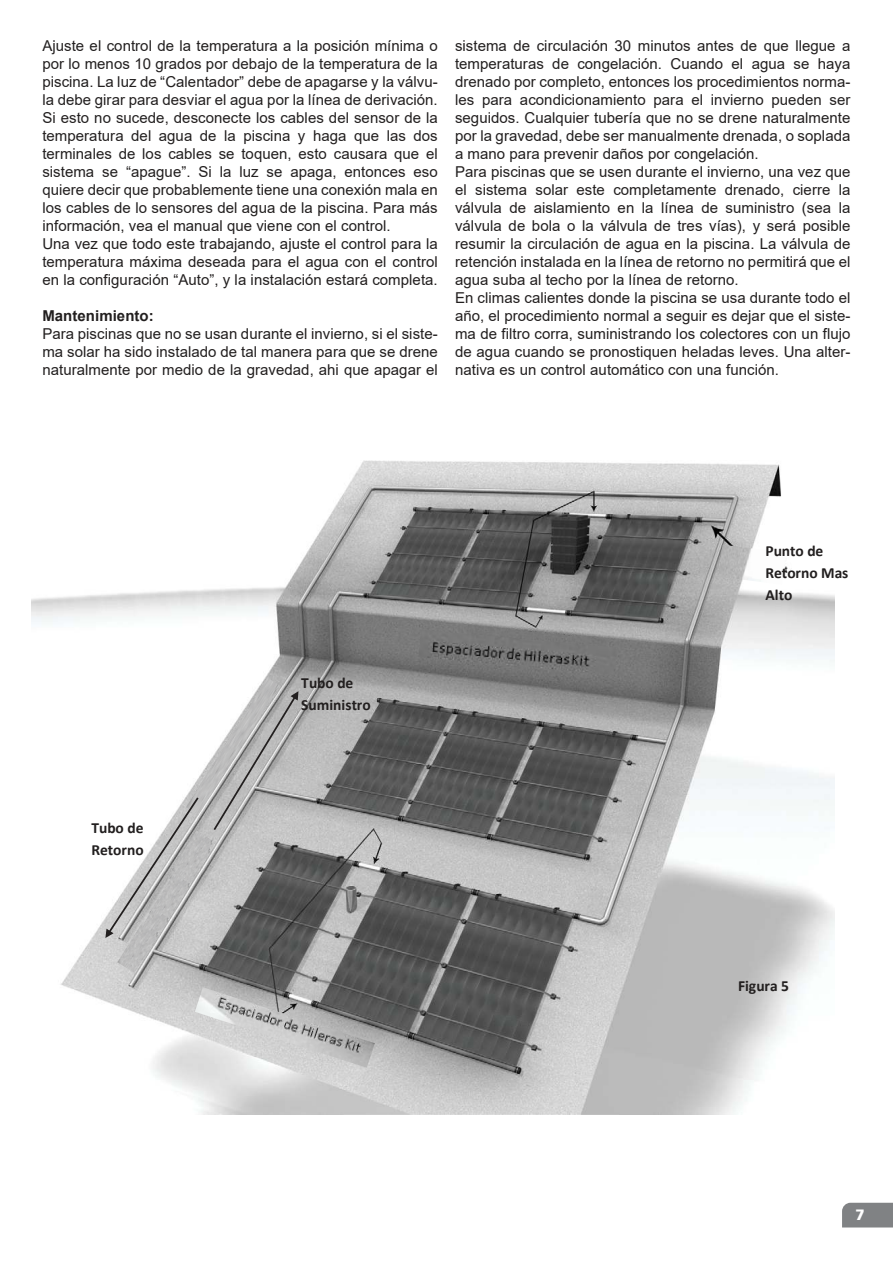
<style>
.page{position:relative;width:893px;height:1263px;background:#fff}
.page>*{position:absolute;margin:0;border:0;box-sizing:border-box;transform-origin:0 0}
.t1{font:700 15.45px/21.8px "Calibri";color:#221f1f}
.t2{font:15px/18px "Arial";letter-spacing:.005em;color:#221f1f}
.t3{font:700 15px "Arial";letter-spacing:.005em;color:#221f1f}
.t4{font:900 15px "Frutiger LT Std";color:#fff}
</style>
<div class="page">
<svg style="left:842px;top:1203px;width:51px;height:24px"></svg>
<img style="left:32px;top:460px;width:802px;height:654px">
<img style="left:200px;top:881px;width:11px;height:8px">
<img style="left:186px;top:677px;width:94px;height:138px">
<img style="left:200px;top:830px;width:14px;height:51px">
<img style="left:159px;top:938px;width:11px;height:20px">
<img style="left:117px;top:938px;width:42px;height:35px">
<img style="left:466px;top:625px;width:141px;height:5px">
<img style="left:719px;top:545px;width:67px;height:40px">
<img style="left:419px;top:630px;width:198px;height:45px">
<img style="left:195px;top:987px;width:180px;height:81px">
<svg style="left:105px;top:795px;width:95px;height:143px"></svg>
<svg style="left:212px;top:691px;width:86px;height:141px"></svg>
<p class="t2" style="left:42px;top:38px;width:397px">Ajuste el control de la temperatura a la posición mínima o por lo menos 10 grados por debajo de la temperatura de la piscina. La luz de “Calentador” debe de apagarse y la válvu&shy;la debe girar para desviar el agua por la línea de derivación.<br>Si esto no sucede, desconecte los cables del sensor de la temperatura del agua de la piscina y haga que las dos terminales de los cables se toquen, esto causara que el sistema se “apague”. Si la luz se apaga, entonces eso quiere decir que probablemente tiene una conexión mala en los cables de lo sensores del agua de la piscina. Para más información, vea el manual que viene con el control.<br>Una vez que todo este trabajando, ajuste el control para la temperatura máxima deseada para el agua con el control en la configuración “Auto”, y la instalación estará completa.</p>
<p class="t3" style="left:42px;top:310px;width:113px">Mantenimiento:</p>
<p class="t2" style="left:42px;top:326px;width:397px;text-align:justify">Para piscinas que no se usan durante el invierno, si el siste&shy;ma solar ha sido instalado de tal manera para que se drene naturalmente por medio de la gravedad, ahi que apagar el</p>
<p class="t2" style="left:455px;top:38px;width:397px">sistema de circulación 30 minutos antes de que llegue a temperaturas de congelación. Cuando el agua se haya drenado por completo, entonces los procedimientos norma&shy;les para acondicionamiento para el invierno pueden ser seguidos. Cualquier tubería que no se drene naturalmente por la gravedad, debe ser manualmente drenada, o soplada a mano para prevenir daños por congelación.<br>Para piscinas que se usen durante el invierno, una vez que el sistema solar este completamente drenado, cierre la válvula de aislamiento en la línea de suministro (sea la válvula de bola o la válvula de tres vías), y será posible resumir la circulación de agua en la piscina. La válvula de retención instalada en la línea de retorno no permitirá que el agua suba al techo por la línea de retorno.<br>En climas calientes donde la piscina se usa durante todo el año, el procedimiento normal a seguir es dejar que el siste&shy;ma de filtro corra, suministrando los colectores con un flujo de agua cuando se pronostiquen heladas leves. Una alter&shy;nativa es un control automático con una función.</p>
<p class="t1" style="left:91px;top:818px;width:54px">Tubo de<br>Retorno</p>
<p class="t1" style="left:301px;top:673px;width:71px">Tubo de<br>Suministro</p>
<p class="t1" style="left:765px;top:541px;width:84px">Punto de<br>Retorno Mas<br>Alto</p>
<p class="t1" style="left:738px;top:976px;width:52px">Figura 5</p>
<p class="t4" style="left:856px;top:1206px;width:11px">7</p>
</div>
